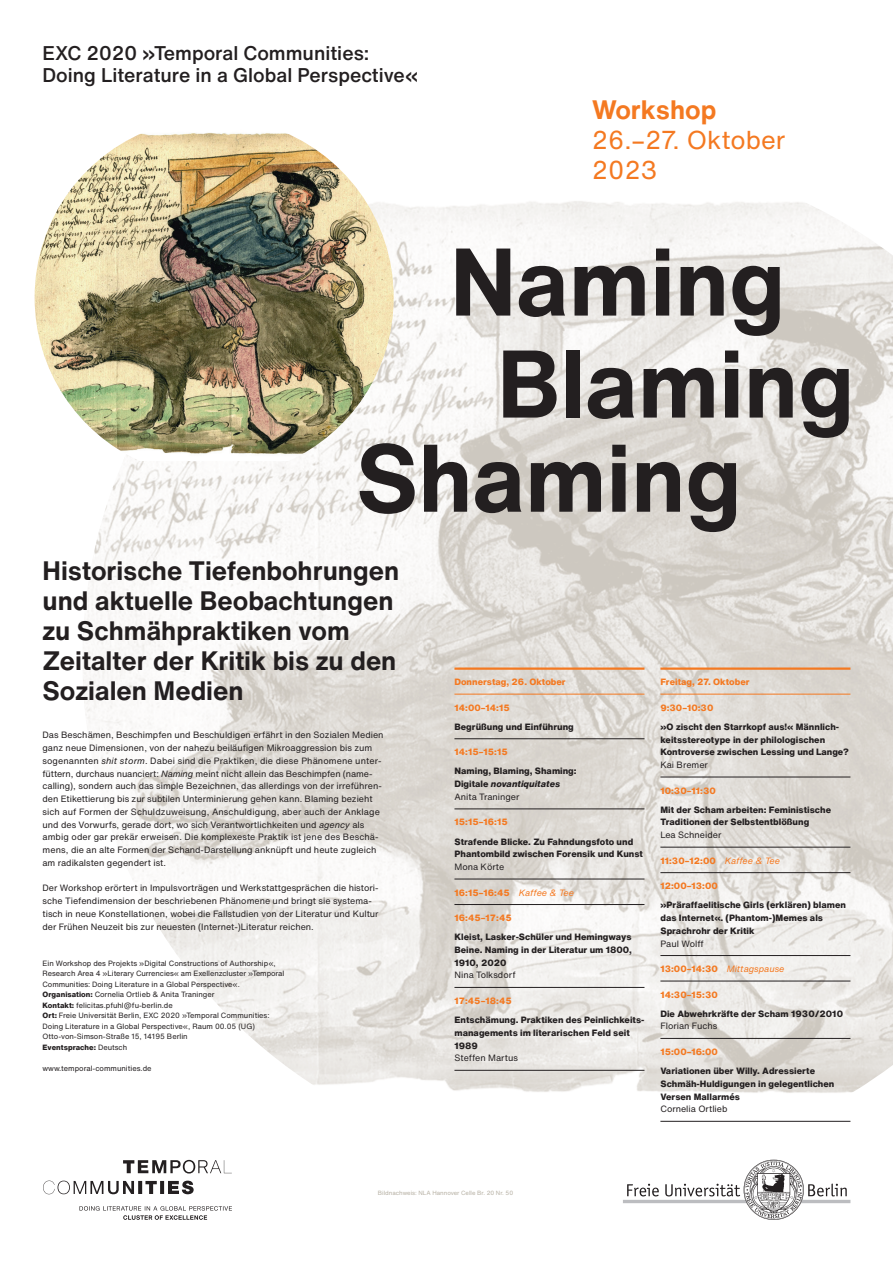
<style>
.page{position:relative;width:893px;height:1263px;background:#fff}
.page>*{position:absolute;margin:0;border:0;box-sizing:border-box;transform-origin:0 0}
.t1{font:700 94.12px "Helvetica Now Text";color:#231f20}
.t2{font:700 26.25px/30px "Helvetica Now Text";color:#231f20}
.t3{font:700 26.25px "Helvetica Now Text";color:#f47921}
.t4{font:25.5px "Helvetica Now Text";color:#f47921}
.t5{font:500 19.5px/22.5px "Helvetica Now Text";color:#231f20}
.t6{font:9px/12.8px "Helvetica Now Text";color:#231f20}
.t7{font:800 9px/12.8px "Helvetica Now Text";color:#231f20}
.t8{font:800 9px "Helvetica Now Text";color:#f47921}
.t9{font:italic 9px "Helvetica Now Text";color:#f47921}
.t10{font:7.5px/10.5px "Helvetica Now Text";color:#231f20}
.t11{font:800 7.5px "Helvetica Now Text";color:#231f20}
.t12{font:6px "Helvetica Now Text";color:#b6b0a3}
.s1{font-style:italic}
.s2{font-weight:800}
.s3{font-weight:400}
.s4{font-weight:400;font-style:italic}
.s5{font-weight:800;font-style:normal}
</style>
<div class="page">
<img style="left:83px;top:201px;width:810px;height:892px">
<hr style="left:454px;top:667px;width:190px;height:3px;background:#f47921">
<hr style="left:454px;top:694px;width:190px;height:1px;background:#f47921">
<hr style="left:454px;top:738px;width:190px;height:1px;background:#231f20">
<hr style="left:454px;top:809px;width:190px;height:1px;background:#231f20">
<hr style="left:454px;top:879px;width:190px;height:1px;background:#231f20">
<hr style="left:454px;top:904px;width:190px;height:1px;background:#231f20">
<hr style="left:454px;top:987px;width:190px;height:1px;background:#231f20">
<hr style="left:454px;top:1070px;width:190px;height:1px;background:#231f20">
<hr style="left:660px;top:667px;width:190px;height:3px;background:#f47921">
<hr style="left:660px;top:694px;width:190px;height:1px;background:#f47921">
<hr style="left:660px;top:777px;width:190px;height:1px;background:#231f20">
<hr style="left:660px;top:847px;width:190px;height:1px;background:#231f20">
<hr style="left:660px;top:872px;width:190px;height:1px;background:#231f20">
<hr style="left:660px;top:955px;width:190px;height:1px;background:#231f20">
<hr style="left:660px;top:981px;width:190px;height:1px;background:#231f20">
<hr style="left:660px;top:1038px;width:190px;height:1px;background:#231f20">
<hr style="left:660px;top:1121px;width:190px;height:1px;background:#231f20">
<svg style="left:623px;top:1160px;width:227px;height:60px"></svg>
<svg style="left:43px;top:1180px;width:151px;height:14px"></svg>
<svg style="left:123px;top:1160px;width:109px;height:13px"></svg>
<svg style="left:79px;top:1206px;width:153px;height:14px"></svg>
<img style="left:35px;top:133px;width:359px;height:328px">
<p class="t5" style="left:43px;top:41px;width:378px">EXC 2020 »Temporal Communities:<br>Doing Literature in a Global Perspective«</p>
<p class="t3" style="left:592px;top:90px;width:126px">Workshop</p>
<p class="t4" style="left:592px;top:120px;width:195px">26.–27. Oktober</p>
<p class="t4" style="left:592px;top:150px;width:67px">2023</p>
<p class="t1" style="left:450px;top:211px;width:337px">Naming</p>
<p class="t1" style="left:497px;top:313px;width:359px">Blaming</p>
<p class="t1" style="left:356px;top:407px;width:387px">Shaming</p>
<p class="t2" style="left:43px;top:555px;width:358px">Historische Tiefenbohrungen und aktuelle Beobachtungen zu Schmähpraktiken vom<br>Zeitalter der Kritik bis zu den<br>Sozialen Medien</p>
<p class="t6" style="left:43px;top:728px;width:343px">Das Beschämen, Beschimpfen und Beschuldigen erfährt in den Sozialen Medien ganz neue Dimensionen, von der nahezu beiläufigen Mikroaggression bis zum sogenannten <span class="s1">shit storm</span>. Dabei sind die Praktiken, die diese Phänomene unter&shy;füttern, durchaus nuanciert: <span class="s1">Naming</span> meint nicht allein das Beschimpfen (name&shy;calling), sondern auch das simple Bezeichnen, das allerdings von der irreführen&shy;den Etikettierung bis zur subtilen Unterminierung gehen kann. Blaming bezieht sich auf Formen der Schuldzuweisung, Anschuldigung, aber auch der Anklage und des Vorwurfs, gerade dort, wo sich Verantwortlichkeiten und <span class="s1">agency</span> als ambig oder gar prekär erweisen. Die komplexeste Praktik ist jene des Beschä&shy;mens, die an alte Formen der Schand-Darstellung anknüpft und heute zugleich am radikalsten gegendert ist.</p>
<p class="t6" style="left:43px;top:881px;width:338px">Der Workshop erörtert in Impulsvorträgen und Werkstattgesprächen die histori&shy;sche Tiefendimension der beschriebenen Phänomene und bringt sie systema&shy;tisch in neue Konstellationen, wobei die Fallstudien von der Literatur und Kultur der Frühen Neuzeit bis zur neuesten (Internet-)Literatur reichen.</p>
<p class="t10" style="left:43px;top:957px;width:243px">Ein Workshop des Projekts »Digital Constructions of Authorship«,<br>Research Area 4 »Literary Currencies« am Exellenzcluster »Temporal<br>Communities: Doing Literature in a Global Perspective«.</p>
<p class="t10" style="left:43px;top:989px;width:174px"><span class="s2">Organisation:</span> Cornelia Ortlieb &amp; Anita Traninger</p>
<p class="t10" style="left:43px;top:999px;width:132px"><span class="s2">Kontakt:</span> felicitas.pfuhl@fu-berlin.de</p>
<p class="t10" style="left:43px;top:1010px;width:228px"><span class="s2">Ort:</span> Freie Universität Berlin, EXC 2020 »Temporal Communities:</p>
<p class="t10" style="left:43px;top:1020px;width:214px">Doing Literature in a Global Perspective«, Raum 00.05 (UG)</p>
<p class="t10" style="left:43px;top:1031px;width:147px">Otto-von-Simson-Straße 15, 14195 Berlin</p>
<p class="t11" style="left:43px;top:1041px;width:86px">Eventsprache: <span class="s3">Deutsch</span></p>
<p class="t10" style="left:43px;top:1062px;width:111px">www.temporal-communities.de</p>
<p class="t8" style="left:454px;top:675px;width:113px">Donnerstag, 26. Oktober</p>
<p class="t8" style="left:454px;top:701px;width:57px">14:00–14:15</p>
<p class="t7" style="left:454px;top:720px;width:121px">Begrüßung und Einführung</p>
<p class="t8" style="left:454px;top:745px;width:55px">14:15–15:15</p>
<p class="t7" style="left:454px;top:764px;width:124px">Naming, Blaming, Shaming:<br>Digitale <span class="s1">novantiquitates</span></p>
<p class="t6" style="left:454px;top:790px;width:66px">Anita Traninger</p>
<p class="t8" style="left:454px;top:815px;width:55px">15:15–16:15</p>
<p class="t7" style="left:454px;top:835px;width:190px">Strafende Blicke. Zu Fahndungsfoto und<br>Phantombild zwischen Forensik und Kunst</p>
<p class="t6" style="left:454px;top:860px;width:51px">Mona Körte</p>
<p class="t8" style="left:454px;top:885px;width:121px">16:15–16:45 <span class="s4">Kaffee &amp; Tee</span></p>
<p class="t8" style="left:454px;top:911px;width:59px">16:45–17:45</p>
<p class="t7" style="left:454px;top:930px;width:179px;text-align:justify">Kleist, Lasker-Schüler und Hemingways Beine. Naming in der Literatur um 1800, 1910, 2020</p>
<p class="t6" style="left:454px;top:968px;width:63px">Nina Tolksdorf</p>
<p class="t8" style="left:454px;top:994px;width:59px">17:45–18:45</p>
<p class="t7" style="left:454px;top:1013px;width:192px">Entschämung. Praktiken des Peinlichkeits&shy;managements im literarischen Feld seit<br>1989</p>
<p class="t6" style="left:454px;top:1051px;width:65px">Steffen Martus</p>
<p class="t8" style="left:660px;top:675px;width:91px">Freitag, 27. Oktober</p>
<p class="t8" style="left:660px;top:701px;width:54px">9:30–10:30</p>
<p class="t7" style="left:660px;top:720px;width:190px">»O zischt den Starrkopf aus!« Männlich&shy;keitsstereotype in der philologischen<br>Kontroverse zwischen Lessing und Lange?</p>
<p class="t6" style="left:660px;top:758px;width:49px">Kai Bremer</p>
<p class="t8" style="left:660px;top:783px;width:57px">10:30–11:30</p>
<p class="t7" style="left:660px;top:803px;width:172px">Mit der Scham arbeiten: Feministische<br>Traditionen der Selbstentblößung</p>
<p class="t6" style="left:660px;top:828px;width:62px">Lea Schneider</p>
<p class="t8" style="left:660px;top:854px;width:121px">11:30–12:00 <span class="s4">Kaffee &amp; Tee</span></p>
<p class="t8" style="left:660px;top:879px;width:59px">12:00–13:00</p>
<p class="t7" style="left:660px;top:898px;width:187px">»Präraffaelitische Girls (erklären) blamen das Internet«. (Phantom-)Memes als<br>Sprachrohr der Kritik</p>
<p class="t6" style="left:660px;top:937px;width:45px">Paul Wolff</p>
<p class="t9" style="left:660px;top:962px;width:126px"><span class="s5">13:00–14:30</span> Mittagspause</p>
<p class="t8" style="left:660px;top:987px;width:59px">14:30–15:30</p>
<p class="t7" style="left:660px;top:1007px;width:184px">Die Abwehrkräfte der Scham 1930/2010</p>
<p class="t6" style="left:660px;top:1019px;width:58px">Florian Fuchs</p>
<p class="t8" style="left:660px;top:1045px;width:59px">15:00–16:00</p>
<p class="t7" style="left:660px;top:1064px;width:175px">Variationen über Willy. Adressierte<br>Schmäh-Huldigungen in gelegentlichen<br>Versen Mallarmés</p>
<p class="t6" style="left:660px;top:1102px;width:69px">Cornelia Ortlieb</p>
<p class="t12" style="left:378px;top:1188px;width:137px">Bildnachweis: NLA Hannover Celle Br. 20 Nr. 50</p>
</div>
